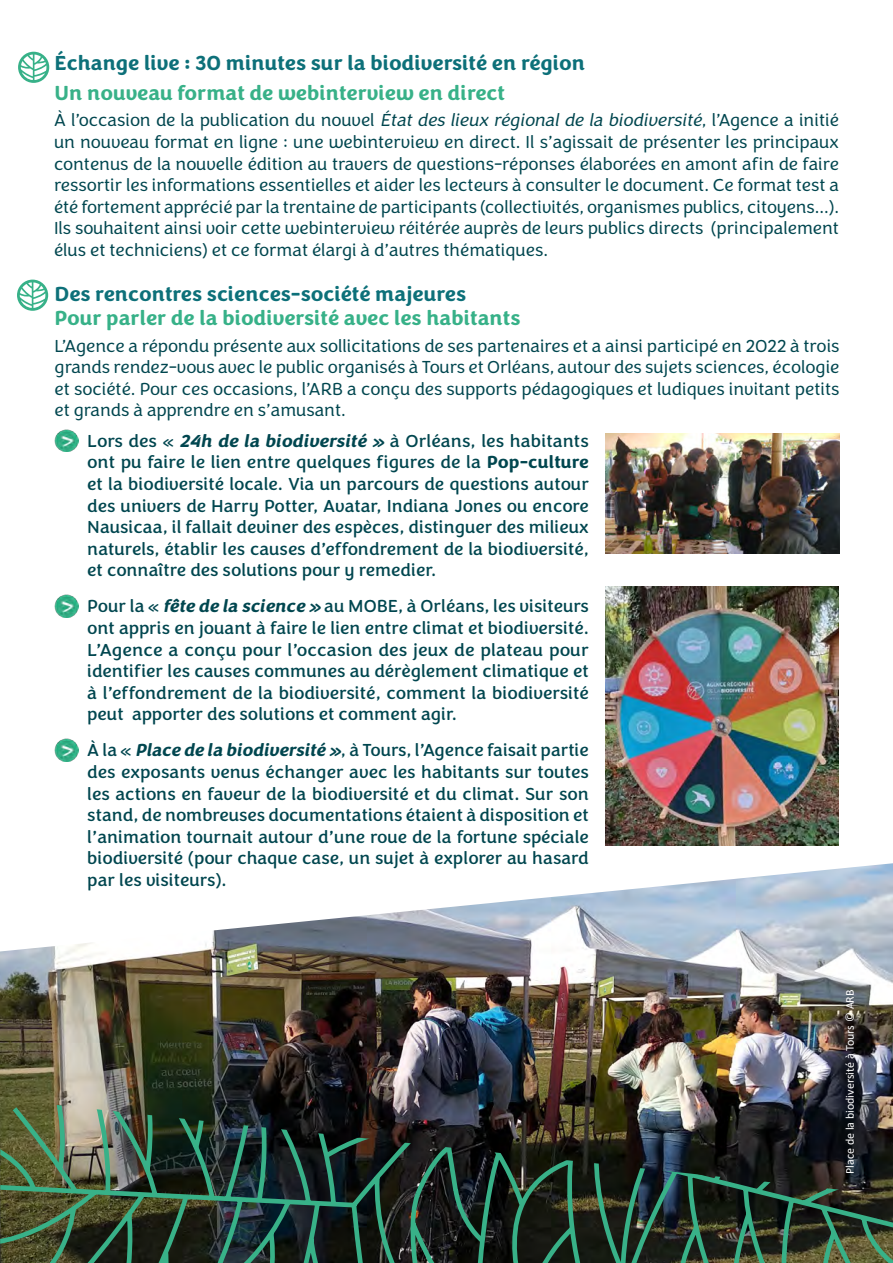
<style>
.page{position:relative;width:893px;height:1263px;background:#fff}
.page>*{position:absolute;margin:0;border:0;box-sizing:border-box;transform-origin:0 0}
.t1{font:700 21px "Congenial";color:#0d7079}
.t2{font:700 21px "Congenial";color:#37b188}
.t3{font:700 21px "Congenial";color:#38b188}
.t4{font:18px/21.6px "Congenial";color:#00464f;text-align:justify}
.t5{font:300 18px/21.6px "Congenial";color:#00464f;text-align:justify}
.t6{font:12px "Calibri";color:#fff}
.s1{font-style:italic}
.s2{font-weight:700;font-style:italic}
.s3{font-weight:700}
</style>
<div class="page">
<img style="left:0;top:863px;width:893px;height:236px">
<img style="left:0;top:1099px;width:893px;height:164px">
<svg style="left:17px;top:280px;width:31px;height:31px"></svg>
<svg style="left:18px;top:52px;width:31px;height:31px"></svg>
<img style="left:55px;top:429px;width:23px;height:23px">
<img style="left:606px;top:433px;width:233px;height:120px">
<img style="left:55px;top:595px;width:23px;height:22px">
<img style="left:55px;top:739px;width:23px;height:22px">
<img style="left:605px;top:586px;width:234px;height:260px">
<p class="t1" style="left:55px;top:49px;width:532px">Échange live : 30 minutes sur la biodiversité en région</p>
<p class="t3" style="left:55px;top:79px;width:452px">Un nouveau format de webinterview en direct</p>
<p class="t5" style="left:54px;top:110px;width:787px">À l’occasion de la publication du nouvel <span class="s1">État des lieux régional de la biodiversité</span>, l’Agence a initié un nouveau format en ligne : une webinterview en direct. Il s’agissait de présenter les principaux contenus de la nouvelle édition au travers de questions-réponses élaborées en amont afin de faire ressortir les informations essentielles et aider les lecteurs à consulter le document. Ce format test a été fortement apprécié par la trentaine de participants (collectivités, organismes publics, citoyens...).<br>Ils souhaitent ainsi voir cette webinterview réitérée auprès de leurs publics directs (principalement élus et techniciens) et ce format élargi à d’autres thématiques.</p>
<p class="t1" style="left:55px;top:280px;width:413px">Des rencontres sciences-société majeures</p>
<p class="t2" style="left:55px;top:305px;width:467px">Pour parler de la biodiversité avec les habitants</p>
<p class="t5" style="left:55px;top:335px;width:787px">L’Agence a répondu présente aux sollicitations de ses partenaires et a ainsi participé en 2022 à trois grands rendez-vous avec le public organisés à Tours et Orléans, autour des sujets sciences, écologie et société. Pour ces occasions, l’ARB a conçu des supports pédagogiques et ludiques invitant petits et grands à apprendre en s’amusant.</p>
<p class="t4" style="left:87px;top:430px;width:503px">Lors des « <span class="s2">24h de la biodiversité »</span> à Orléans, les habitants ont pu faire le lien entre quelques figures de la <span class="s3">Pop-culture </span>et la biodiversité locale. Via un parcours de questions autour des univers de Harry Potter, Avatar, Indiana Jones ou encore Nausicaa, il fallait deviner des espèces, distinguer des milieux naturels, établir les causes d’effondrement de la biodiversité, et connaître des solutions pour y remedier.</p>
<p class="t4" style="left:87px;top:596px;width:503px">Pour la « <span class="s2">fête de la science »</span> au MOBE, à Orléans, les visiteurs ont appris en jouant à faire le lien entre climat et biodiversité.<br>L’Agence a conçu pour l’occasion des jeux de plateau pour identifier les causes communes au dérèglement climatique et à l’effondrement de la biodiversité, comment la biodiversité peut apporter des solutions et comment agir.</p>
<p class="t4" style="left:87px;top:740px;width:503px">À la « <span class="s2">Place de la biodiversité »</span>, à Tours, l’Agence faisait partie des exposants venus échanger avec les habitants sur toutes les actions en faveur de la biodiversité et du climat. Sur son stand, de nombreuses documentations étaient à disposition et l’animation tournait autour d’une roue de la fortune spéciale biodiversité (pour chaque case, un sujet à explorer au hasard par les visiteurs).</p>
<p class="t6" style="left:841px;top:1174px;width:186px;rotate:-90deg">Place de la biodiversité à Tours © ARB</p>
</div>
